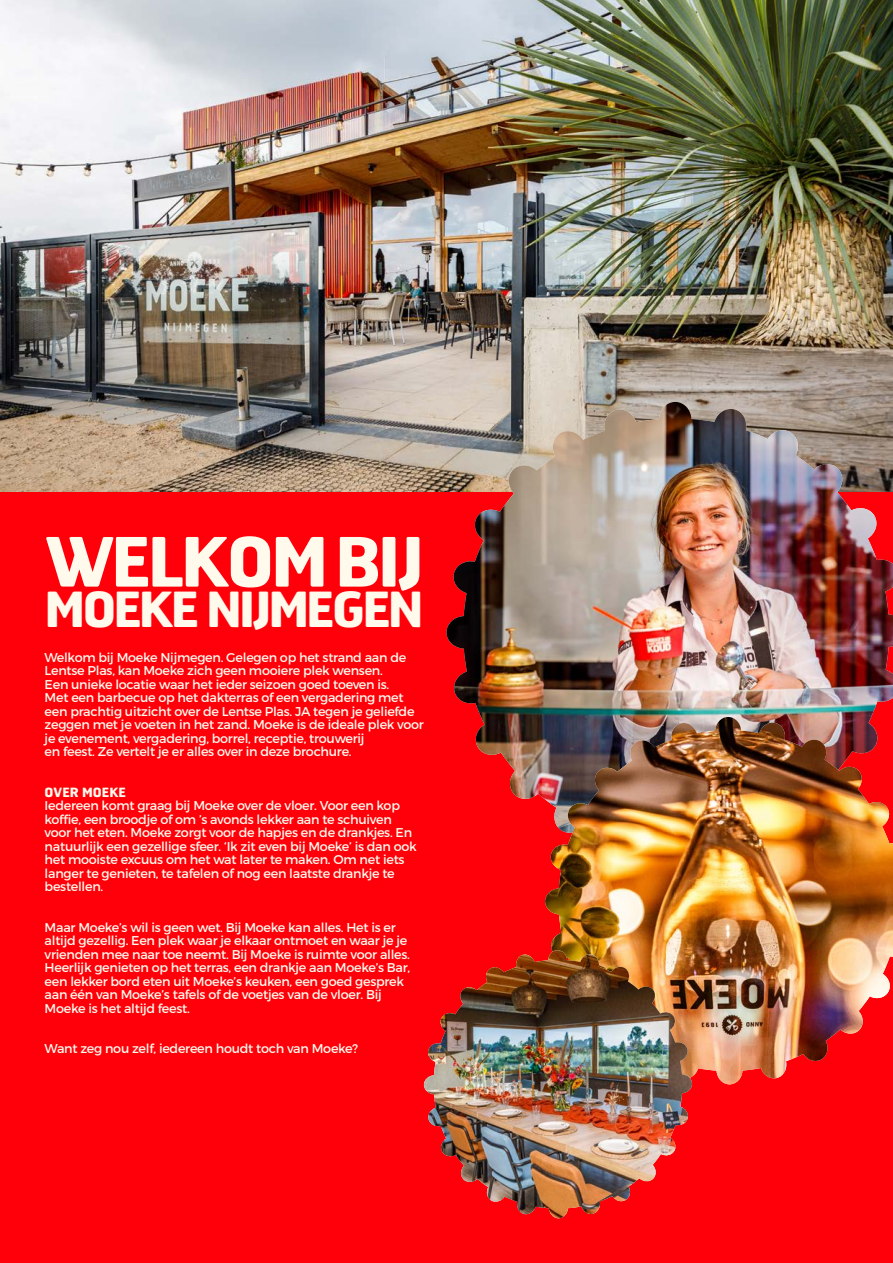
<style>
.page{position:relative;width:893px;height:1263px;background:#ff010b}
.page>*{position:absolute;margin:0;border:0;box-sizing:border-box;transform-origin:0 0}
.t1{font:700 67.8px "Hermes";letter-spacing:-.05em;color:#fffaec}
.t2{font:700 48.3px "Hermes";letter-spacing:-.065em;color:#fffaec}
.t3{font:12.75px/13.5px "Montserrat";letter-spacing:-.02em;color:#fffaec}
.t4{font:700 12.75px "Hermes";color:#fffaec}
</style>
<div class="page">
<img style="left:0;top:0;width:893px;height:491px">
<img style="left:446px;top:402px;width:447px;height:398px">
<img style="left:545px;top:717px;width:348px;height:367px">
<img style="left:424px;top:950px;width:268px;height:268px">
<h1 class="t1" style="left:45px;top:518px;width:381px">WELKOM BIJ</h1>
<h2 class="t2" style="left:45px;top:578px;width:381px">MOEKE NIJMEGEN</h2>
<p class="t3" style="left:45px;top:650px;width:381px">Welkom bij Moeke Nijmegen. Gelegen op het strand aan de Lentse Plas, kan Moeke zich geen mooiere plek wensen.<br>Een unieke locatie waar het ieder seizoen goed toeven is.<br>Met een barbecue op het dakterras of een vergadering met een prachtig uitzicht over de Lentse Plas. JA tegen je geliefde zeggen met je voeten in het zand. Moeke is de ideale plek voor je evenement, vergadering, borrel, receptie, trouwerij<br>en feest. Ze vertelt je er alles over in deze brochure.</p>
<p class="t4" style="left:45px;top:784px;width:83px">OVER MOEKE</p>
<p class="t3" style="left:45px;top:799px;width:374px">Iedereen komt graag bij Moeke over de vloer. Voor een kop koffie, een broodje of om ’s avonds lekker aan te schuiven voor het eten. Moeke zorgt voor de hapjes en de drankjes. En natuurlijk een gezellige sfeer. ‘Ik zit even bij Moeke’ is dan ook het mooiste excuus om het wat later te maken. Om net iets langer te genieten, te tafelen of nog een laatste drankje te bestellen.</p>
<p class="t3" style="left:45px;top:920px;width:367px">Maar Moeke’s wil is geen wet. Bij Moeke kan alles. Het is er altijd gezellig. Een plek waar je elkaar ontmoet en waar je je vrienden mee naar toe neemt. Bij Moeke is ruimte voor alles.<br>Heerlijk genieten op het terras, een drankje aan Moeke’s Bar, een lekker bord eten uit Moeke’s keuken, een goed gesprek aan één van Moeke’s tafels of de voetjes van de vloer. Bij Moeke is het altijd feest.</p>
<p class="t3" style="left:45px;top:1042px;width:315px">Want zeg nou zelf, iedereen houdt toch van Moeke?</p>
</div>
